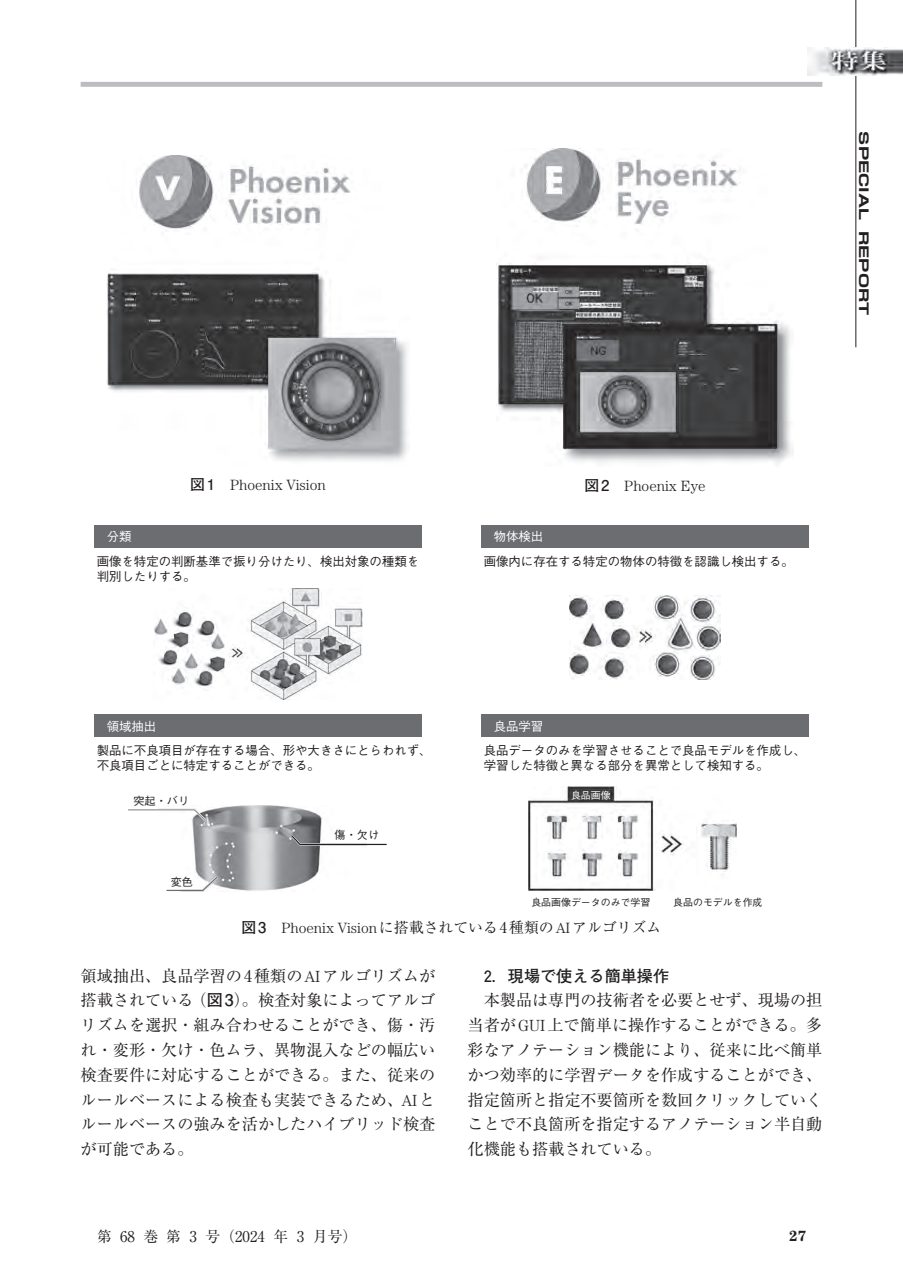
<style>
.page{position:relative;width:903px;height:1275px;background:#fff}
.page>*{position:absolute;margin:0;border:0;box-sizing:border-box;transform-origin:0 0}
.t1{font:16.1px/24.8px "Ryumin Pro";color:#231f20;text-align:justify}
.t2{font:700 16.1px "Futo Go B101 Pr 6";color:#231f20}
.t3{font:14.88px "Ryumin Pro";color:#231f20}
.t4{font:300 14.88px "Century Std";color:#231f20}
.t5{font:700 14.88px "Century Std";color:#231f20}
.t6{font:500 12.42px/14.9px "Gothic BBB Pro";color:#231f20}
.t7{font:500 12.42px "Gothic BBB Pro";color:#fff}
.t8{font:700 12.08px "Shin Go Pro";color:#231f20;scale:1.43 1}
.t9{font:500 11.2px "Gothic BBB Pro";color:#231f20}
.t10{font:500 9.97px "Gothic BBB Pro";color:#231f20}
.t11{font:500 9.97px "Gothic BBB Pro";color:#fff}
.s1{font-family:"Futo Go B101 Pro";font-weight:700}
.s2{font-family:"Century Std";font-weight:300}
.s3{font-family:"MO Suuji HB J Fn";font-weight:400}
</style>
<div class="page">
<hr style="left:855px;top:0;width:1px;height:347px;background:#231f20">
<img style="left:807px;top:47px;width:96px;height:29px">
<div style="left:81px;top:82px;width:741px;height:5px;background:#bcbdc0"></div>
<img style="left:106px;top:156px;width:302px;height:305px">
<img style="left:496px;top:149px;width:298px;height:315px">
<img style="left:154px;top:589px;width:208px;height:111px">
<img style="left:570px;top:596px;width:150px;height:84px">
<img style="left:528px;top:786px;width:209px;height:104px">
<img style="left:192px;top:805px;width:130px;height:86px">
<div style="left:94px;top:525px;width:328px;height:22px;background:#6c6d70"></div>
<div style="left:481px;top:525px;width:328px;height:22px;background:#6c6d70"></div>
<div style="left:94px;top:715px;width:328px;height:22px;background:#6c6d70"></div>
<div style="left:481px;top:715px;width:328px;height:22px;background:#6c6d70"></div>
<svg style="left:128px;top:808px;width:80px;height:15px"></svg>
<svg style="left:166px;top:874px;width:54px;height:18px"></svg>
<svg style="left:289px;top:833px;width:98px;height:13px"></svg>
<p class="t8" style="left:873px;top:131px;width:130px;rotate:90deg">SPECIAL REPORT</p>
<p class="t4" style="left:190px;top:476px;width:137px"><span class="s1">図1</span> Phoenix Vision</p>
<p class="t4" style="left:584px;top:477px;width:123px"><span class="s1">図2</span> Phoenix Eye</p>
<p class="t7" style="left:107px;top:526px;width:26px">分類</p>
<p class="t6" style="left:97px;top:552px;width:324px">画像を特定の判断基準で振り分けたり、検出対象の種類を判別したりする。</p>
<p class="t7" style="left:107px;top:716px;width:51px">領域抽出</p>
<p class="t6" style="left:97px;top:742px;width:336px">製品に不良項目が存在する場合、形や大きさにとらわれず、不良項目ごとに特定することができる。</p>
<p class="t9" style="left:133px;top:792px;width:57px">突起・バリ</p>
<p class="t9" style="left:171px;top:872px;width:24px">変色</p>
<p class="t9" style="left:335px;top:826px;width:46px">傷・欠け</p>
<p class="t7" style="left:494px;top:526px;width:51px">物体検出</p>
<p class="t6" style="left:484px;top:552px;width:312px">画像内に存在する特定の物体の特徴を認識し検出する。</p>
<p class="t7" style="left:494px;top:716px;width:51px">良品学習</p>
<p class="t6" style="left:484px;top:742px;width:324px">良品データのみを学習させることで良品モデルを作成し、学習した特徴と異なる部分を異常として検知する。</p>
<p class="t11" style="left:571px;top:787px;width:41px">良品画像</p>
<p class="t10" style="left:531px;top:894px;width:121px">良品画像データのみで学習</p>
<p class="t10" style="left:673px;top:894px;width:91px">良品のモデルを作成</p>
<p class="t3" style="left:241px;top:915px;width:421px"><span class="s1">図3</span> <span class="s2">Phoenix Vision</span>に搭載されている 4種類の<span class="s2">AI</span>アルゴリズム</p>
<p class="t1" style="left:81px;top:962px;width:356px">領域抽出、良品学習の 4種類の<span class="s2">AI</span>アルゴリズムが搭載されている（<span class="s1">図3</span>）。検査対象によってアルゴリズムを選択・組み合わせることができ、傷・汚れ・変形・欠け・色ムラ、異物混入などの幅広い検査要件に対応することができる。また、従来のルールベースによる検査も実装できるため、<span class="s2">AI</span>とルールベースの強みを活かしたハイブリッド検査が可能である。</p>
<p class="t2" style="left:484px;top:962px;width:187px"><span class="s3">2</span>．現場で使える簡単操作</p>
<p class="t1" style="left:468px;top:987px;width:356px">　本製品は専門の技術者を必要とせず、現場の担当者が<span class="s2">GUI</span>上で簡単に操作することができる。多彩なアノテーション機能により、従来に比べ簡単かつ効率的に学習データを作成することができ、指定箇所と指定不要箇所を数回クリックしていくことで不良箇所を指定するアノテーション半自動化機能も搭載されている。</p>
<p class="t3" style="left:97px;top:1225px;width:262px">第 68 巻第 3 号（2024 年 3 月号）</p>
<p class="t5" style="left:789px;top:1227px;width:19px">27</p>
</div>
